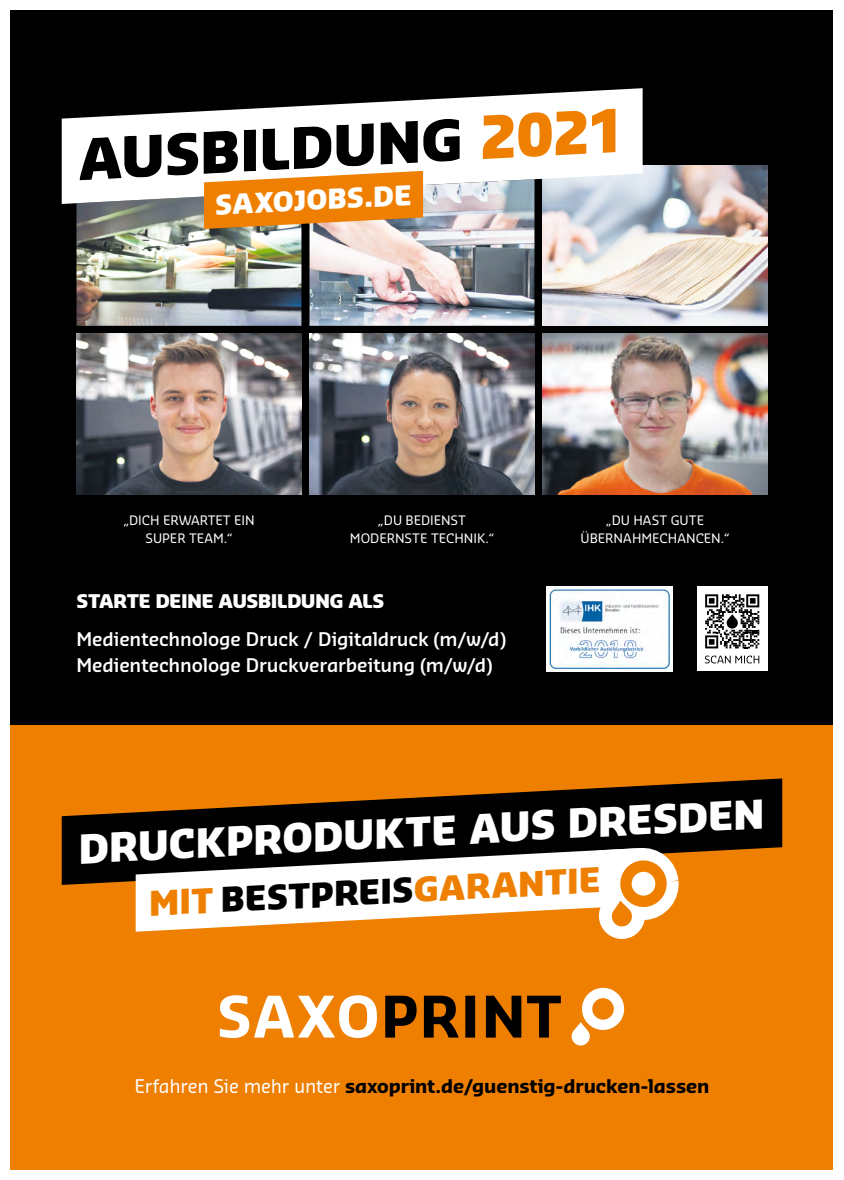
<style>
.page{position:relative;width:844px;height:1180px;background:#fff}
.page>*{position:absolute;margin:0;border:0;box-sizing:border-box;transform-origin:0 0}
.t1{font:900 55.5px "Sansa Pro";color:#000}
.t2{font:900 39.12px "Sansa Pro";color:#fff}
.t3{font:900 33.25px "Sansa Pro";color:#ee7f00}
.t4{font:900 26.75px "Sansa Pro";color:#fff}
.t5{font:600 18.38px/38.2px "Sansa Pro";letter-spacing:-.005em;color:#fff}
.t6{font:700 18.38px "Sansa Pro";letter-spacing:-.005em;color:#000}
.t7{font:12.75px/18.4px "Sansa Pro";color:#fff;text-align:center}
.s1{font-size:57.75px;color:#ee7f00}
.s2{font-weight:900}
.s3{font-size:38.75px}
.s4{color:#000}
.s5{font-weight:400;color:#fff}
</style>
<div class="page">
<div style="left:11px;top:725px;width:822px;height:444px;background:#ee7f00"></div>
<div style="left:11px;top:11px;width:822px;height:714px;background:#000"></div>
<svg style="left:220px;top:988px;width:404px;height:57px"></svg>
<svg style="left:62px;top:778px;width:720px;height:107px;fill:#000"></svg>
<svg style="left:136px;top:848px;width:449px;height:84px;background:#cfc0ad"></svg>
<svg style="left:585px;top:833px;width:108px;height:106px"></svg>
<img style="left:76px;top:334px;width:225px;height:160px">
<img style="left:542px;top:334px;width:225px;height:160px">
<img style="left:309px;top:334px;width:225px;height:160px">
<img style="left:76px;top:204px;width:225px;height:122px">
<img style="left:309px;top:204px;width:225px;height:122px">
<img style="left:542px;top:165px;width:225px;height:161px">
<svg style="left:62px;top:88px;width:580px;height:116px;fill:#fff"></svg>
<svg style="left:79px;top:118px;width:380px;height:111px;background:#ead0b1"></svg>
<img style="left:546px;top:586px;width:126px;height:86px">
<div style="left:696px;top:586px;width:71px;height:85px;background:#fff"></div>
<svg style="left:704px;top:594px;width:55px;height:69px"></svg>
<p class="t1" style="left:75px;top:121px;width:548px;rotate:-3deg">AUSBILDUNG <span class="s1">2021</span></p>
<p class="t4" style="left:214px;top:187px;width:198px;rotate:-3deg">SAXOJOBS.DE</p>
<p class="t7" style="left:123px;top:511px;width:133px">„DICH ERWARTET EIN<br>SUPER TEAM.“</p>
<p class="t7" style="left:580px;top:511px;width:150px">„DU HAST GUTE<br>ÜBERNAHMECHANCEN.“</p>
<p class="t7" style="left:350px;top:511px;width:146px">„DU BEDIENST<br>MODERNSTE TECHNIK.“</p>
<p class="t5" style="left:76px;top:582px;width:431px"><span class="s2">STARTE DEINE AUSBILDUNG ALS<br></span>Medientechnologe Druck / Digitaldruck (m/w/d)</p>
<p class="t5" style="left:76px;top:646px;width:417px">Medientechnologe Druckverarbeitung (m/w/d)</p>
<p class="t2" style="left:77px;top:823px;width:687px;rotate:-3deg">DRUCKPRODUKTE AUS DRES<span class="s3">DEN</span></p>
<p class="t3" style="left:148px;top:881px;width:453px;rotate:-3deg">MIT <span class="s4">BESTPREIS</span>GARANTIE</p>
<p class="t6" style="left:134px;top:1073px;width:576px"><span class="s5">Erfahren Sie mehr unter</span> saxoprint.de/guenstig-drucken-lassen</p>
</div>
